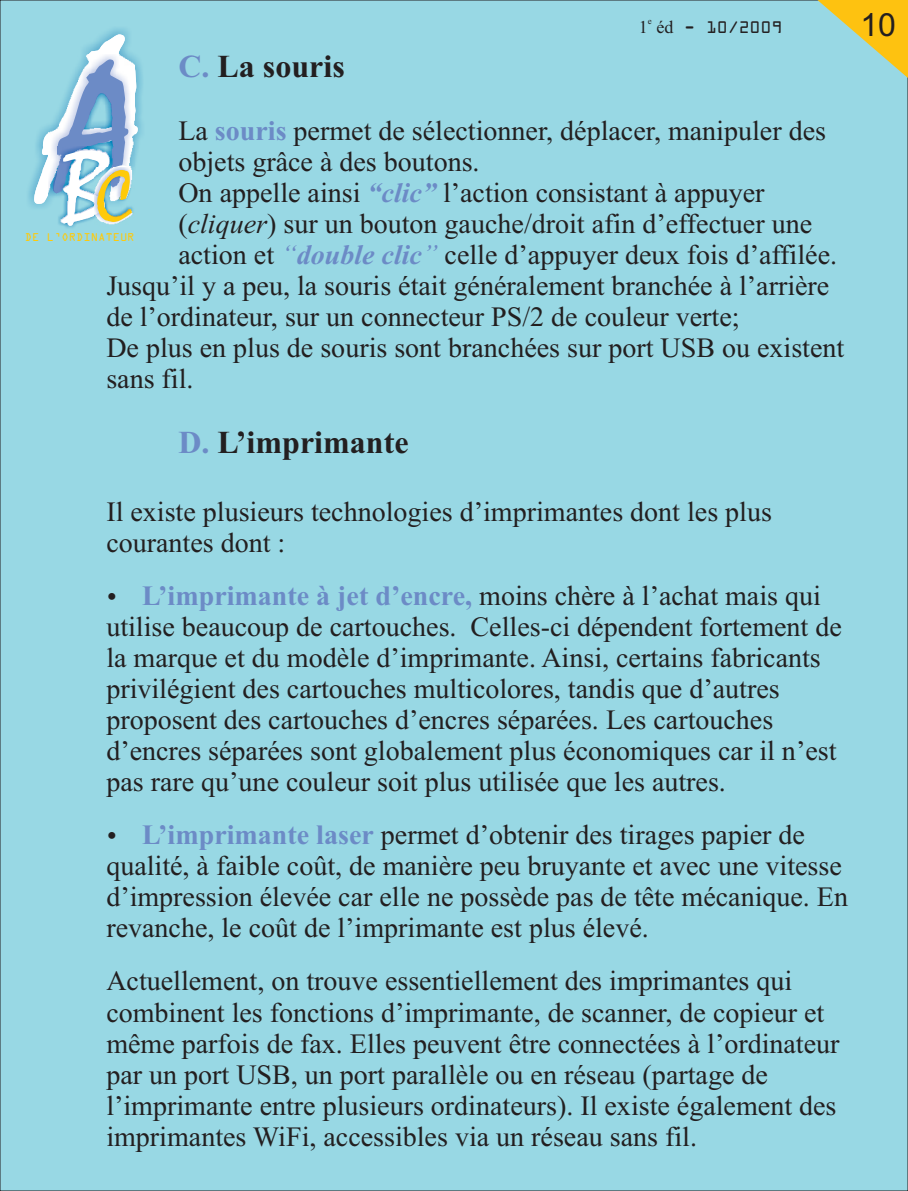
<style>
.page{position:relative;width:908px;height:1191px;background:#fff}
.page>*{position:absolute;margin:0;border:0;box-sizing:border-box;transform-origin:0 0}
.t1{font:700 32px "Times New Roman";color:#231f20}
.t2{font:32px "Arial";color:#231f20}
.t3{font:28px/31px "Times New Roman";color:#231f20}
.t4{font:18px "OCRA Extended";color:#231f20}
.t5{font:12.2px "OCRA Extended";color:#feca0a}
.t6{font:9px "Times New Roman";color:#231f20}
.s1{color:#6c8bc6}
.s2{font-family:"Times New Roman"}
.s3{font-weight:700;color:#6c8bc6}
.s4{font-weight:700;font-style:italic;color:#6c8bc6}
.s5{font-style:italic}
.s6{font-style:italic;color:#6c8bc6}
</style>
<div class="page">
<svg style="left:34px;top:34px;width:104px;height:192px"></svg>
<svg style="left:817px;top:0;width:90px;height:80px;background:#c8cd7e"></svg>
<svg style="left:108px;top:593px;width:7px;height:7px"></svg>
<svg style="left:108px;top:832px;width:7px;height:7px"></svg>
<p class="t1" style="left:178px;top:55px;width:168px"><span class="s1">C.</span> La souris</p>
<p class="t6" style="left:647px;top:18px;width:5px">e</p>
<p class="t4" style="left:638px;top:22px;width:145px"><span class="s2">1 éd</span> - 10/2009</p>
<p class="t2" style="left:860px;top:13px;width:37px">10</p>
<p class="t3" style="left:178px;top:117px;width:648px">La <span class="s3">souris</span> permet de sélectionner, déplacer, manipuler des</p>
<p class="t3" style="left:178px;top:148px;width:302px">objets grâce à des boutons.</p>
<p class="t3" style="left:178px;top:179px;width:587px">On appelle ainsi <span class="s4">“clic”</span> l’action consistant à appuyer</p>
<p class="t3" style="left:178px;top:210px;width:635px">(<span class="s5">cliquer</span>) sur un bouton gauche/droit afin d’effectuer une</p>
<p class="t3" style="left:178px;top:241px;width:660px">action et <span class="s6">“</span><span class="s4">double clic</span><span class="s6">”</span> celle d’appuyer deux fois d’affilée.</p>
<p class="t3" style="left:106px;top:272px;width:724px">Jusqu’il y a peu, la souris était généralement branchée à l’arrière</p>
<p class="t3" style="left:106px;top:303px;width:634px">de l’ordinateur, sur un connecteur PS/2 de couleur verte;</p>
<p class="t3" style="left:106px;top:334px;width:739px">De plus en plus de souris sont branchées sur port USB ou existent</p>
<p class="t3" style="left:106px;top:365px;width:89px">sans fil.</p>
<p class="t5" style="left:25px;top:233px;width:111px">DE L’ORDINATEUR</p>
<p class="t1" style="left:178px;top:432px;width:231px"><span class="s1">D.</span> L’imprimante</p>
<p class="t3" style="left:106px;top:498px;width:666px">Il existe plusieurs technologies d’imprimantes dont les plus courantes dont :</p>
<p class="t3" style="left:106px;top:583px;width:736px;text-indent:36px"><span class="s3">L’imprimante à jet d’encre,</span> moins chère à l’achat mais qui utilise beaucoup de cartouches. Celles-ci dépendent fortement de la marque et du modèle d’imprimante. Ainsi, certains fabricants privilégient des cartouches multicolores, tandis que d’autres proposent des cartouches d’encres séparées. Les cartouches d’encres séparées sont globalement plus économiques car il n’est pas rare qu’une couleur soit plus utilisée que les autres.</p>
<p class="t3" style="left:106px;top:822px;width:743px;text-indent:36px"><span class="s3">L’imprimante laser</span> permet d’obtenir des tirages papier de qualité, à faible coût, de manière peu bruyante et avec une vitesse d’impression élevée car elle ne possède pas de tête mécanique. En revanche, le coût de l’imprimante est plus élevé.</p>
<p class="t3" style="left:106px;top:968px;width:734px">Actuellement, on trouve essentiellement des imprimantes qui combinent les fonctions d’imprimante, de scanner, de copieur et même parfois de fax. Elles peuvent être connectées à l’ordinateur par un port USB, un port parallèle ou en réseau (partage de l’imprimante entre plusieurs ordinateurs). Il existe également des imprimantes WiFi, accessibles via un réseau sans fil.</p>
</div>
